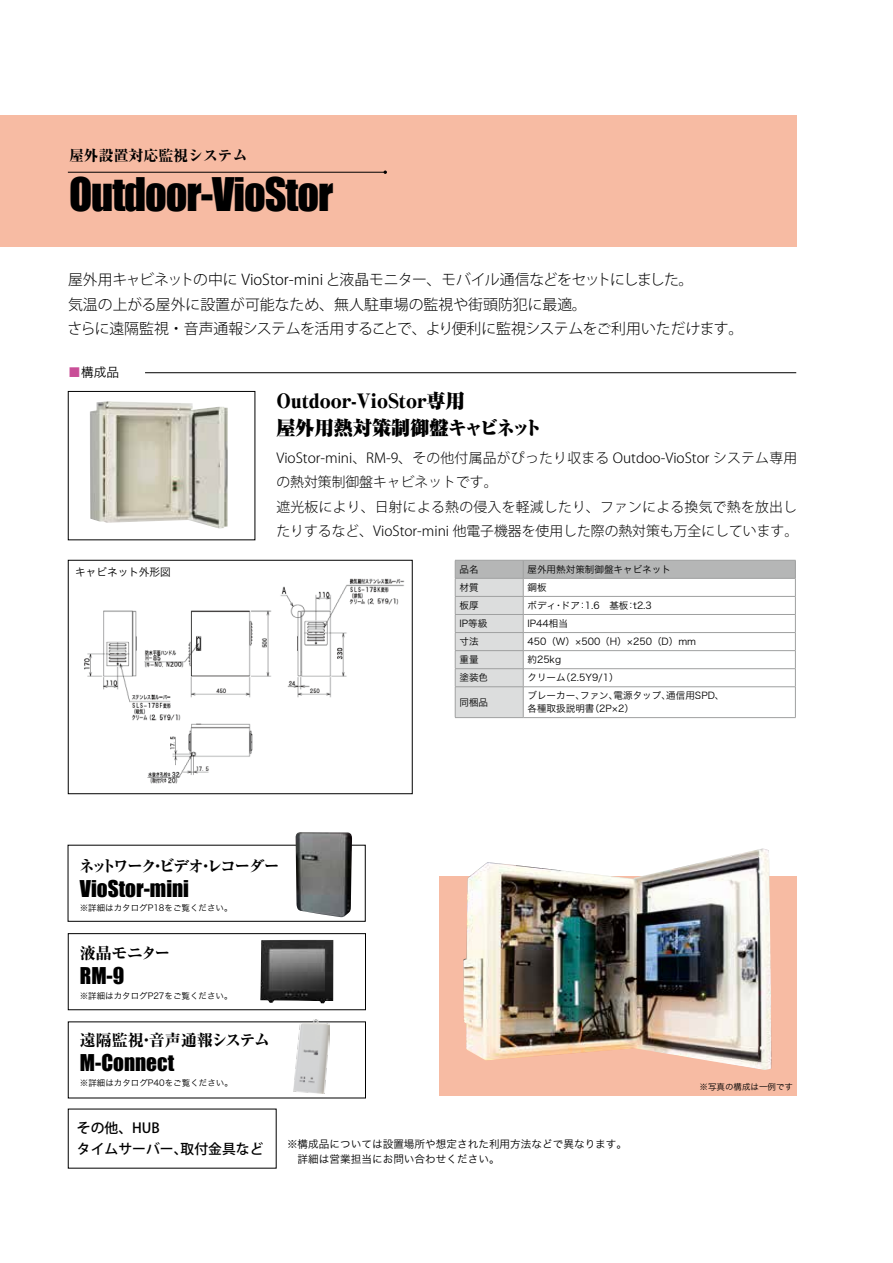
<style>
.page{position:relative;width:893px;height:1263px;background:#fff}
.page>*{position:absolute;margin:0;border:0;box-sizing:border-box;transform-origin:0 0}
.t1{font:42.45px "Impact";letter-spacing:-.025em;color:#000}
.t2{font:21.3px "Impact";color:#000}
.t3{font:900 19.2px/26.5px "Ryumin Pro";color:#000}
.t4{font:800 15.9px "Ryumin Pro";letter-spacing:-.115em;color:#000}
.t5{font:800 15.9px "Ryumin Pro";color:#000}
.t6{font:800 15.9px "Ryumin Pro";letter-spacing:-.09em;color:#000}
.t7{font:300 14.85px/24.5px "Koz Go Pro";color:#000}
.t8{font:800 14.85px "Ryumin Pro";color:#000}
.t9{font:300 13.8px/24.5px "Koz Go Pro";color:#000}
.t10{font:500 13.8px/21.3px "Koz Go Pro";color:#000}
.t11{font:12.75px "Hira Kaku Pro W3";color:#000}
.t12{font:10.65px/14.9px "Hira Kaku Pro W3";color:#000}
.t13{font:9.6px/12.8px "Hira Kaku Pro W3";color:#000}
.t14{font:8.55px "Hira Kaku Pro W3";color:#000}
.s1{color:#c94e97}
</style>
<div class="page">
<div style="left:68px;top:933px;width:298px;height:77px;border:1px solid #000"></div>
<div style="left:439px;top:876px;width:358px;height:219px;background:#f7bba3"></div>
<hr style="left:145px;top:372px;width:651px;height:1px;background:#000">
<img style="left:90px;top:401px;width:138px;height:127px">
<img style="left:296px;top:832px;width:56px;height:85px">
<img style="left:260px;top:940px;width:73px;height:63px">
<img style="left:294px;top:1019px;width:35px;height:74px">
<div style="left:0;top:115px;width:796px;height:132px;background:#f7bba3"></div>
<hr style="left:68px;top:172px;width:317px;height:1px;background:#000">
<img style="left:463px;top:848px;width:309px;height:222px">
<svg style="left:455px;top:560px;width:341px;height:157px"></svg>
<hr style="left:455px;top:687px;width:1px;height:30px;background:#9fa0a0">
<hr style="left:523px;top:687px;width:1px;height:30px;background:#9fa0a0">
<hr style="left:795px;top:687px;width:1px;height:30px;background:#9fa0a0">
<hr style="left:455px;top:686px;width:68px;height:1px;background:#9fa0a0">
<hr style="left:523px;top:686px;width:273px;height:1px;background:#9fa0a0">
<hr style="left:455px;top:717px;width:68px;height:1px;background:#9fa0a0">
<hr style="left:523px;top:717px;width:273px;height:1px;background:#9fa0a0">
<img style="left:84px;top:578px;width:321px;height:206px">
<div style="left:68px;top:560px;width:344px;height:234px;border:1px solid #000"></div>
<p class="t8" style="left:69px;top:144px;width:180px">屋外設置対応監視システム</p>
<h1 class="t1" style="left:69px;top:162px;width:266px">Outdoor-VioStor</h1>
<p class="t7" style="left:68px;top:268px;width:677px">屋外用キャビネットの中に VioStor-mini と液晶モニター、モバイル通信などをセットにしました。<br>気温の上がる屋外に設置が可能なため、無人駐車場の監視や街頭防犯に最適。<br>さらに遠隔監視・音声通報システムを活用することで、より便利に監視システムをご利用いただけます。</p>
<p class="t11" style="left:68px;top:361px;width:53px"><span class="s1">■</span>構成品</p>
<h3 class="t3" style="left:276px;top:386px;width:267px">Outdoor-VioStor専用<br>屋外用熱対策制御盤キャビネット</h3>
<p class="t12" style="left:75px;top:564px;width:97px">キャビネット外形図</p>
<p class="t9" style="left:276px;top:446px;width:523px">VioStor-mini、RM-9、その他付属品がぴったり収まる Outdoo-VioStor システム専用の熱対策制御盤キャビネットです。<br>遮光板により、日射による熱の侵入を軽減したり、ファンによる換気で熱を放出したりするなど、VioStor-mini 他電子機器を使用した際の熱対策も万全にしています。</p>
<p class="t13" style="left:459px;top:562px;width:21px">品名</p>
<p class="t13" style="left:527px;top:562px;width:145px">屋外用熱対策制御盤キャビネット</p>
<p class="t13" style="left:459px;top:580px;width:21px">材質</p>
<p class="t13" style="left:527px;top:580px;width:21px">鋼板</p>
<p class="t13" style="left:459px;top:598px;width:21px">板厚</p>
<p class="t13" style="left:527px;top:598px;width:126px">ボディ・ドア：1.6　基板：t2.3</p>
<p class="t13" style="left:459px;top:616px;width:29px">IP等級</p>
<p class="t13" style="left:527px;top:616px;width:42px">IP44相当</p>
<p class="t13" style="left:459px;top:634px;width:21px">寸法</p>
<p class="t13" style="left:527px;top:634px;width:170px">450（W）×500（H）×250（D）mm</p>
<p class="t13" style="left:459px;top:653px;width:21px">重量</p>
<p class="t13" style="left:527px;top:653px;width:35px">約25kg</p>
<p class="t13" style="left:459px;top:671px;width:30px">塗装色</p>
<p class="t13" style="left:527px;top:671px;width:93px">クリーム（2.5Y9/1）</p>
<p class="t13" style="left:459px;top:695px;width:30px">同梱品</p>
<p class="t13" style="left:527px;top:689px;width:198px">ブレーカー、ファン、電源タップ、通信用SPD、各種取扱説明書（2P×2）</p>
<p class="t4" style="left:79px;top:853px;width:203px">ネットワーク・ビデオ・レコーダー</p>
<h2 class="t2" style="left:80px;top:872px;width:111px">VioStor-mini</h2>
<p class="t14" style="left:80px;top:900px;width:154px">※詳細はカタログP18をご覧ください。</p>
<p class="t6" style="left:80px;top:940px;width:92px">液晶モニター</p>
<h2 class="t2" style="left:80px;top:959px;width:46px">RM-9</h2>
<p class="t14" style="left:80px;top:988px;width:154px">※詳細はカタログP27をご覧ください。</p>
<p class="t5" style="left:80px;top:1027px;width:192px">遠隔監視・音声通報システム</p>
<h2 class="t2" style="left:80px;top:1046px;width:96px">M-Connect</h2>
<p class="t14" style="left:80px;top:1075px;width:154px">※詳細はカタログP40をご覧ください。</p>
<p class="t10" style="left:77px;top:1118px;width:188px">その他、HUB<br>タイムサーバー、取付金具など</p>
<p class="t12" style="left:287px;top:1136px;width:342px">※構成品については設置場所や想定された利用方法などで異なります。　詳細は営業担当にお問い合わせください。</p>
<p class="t14" style="left:699px;top:1079px;width:95px">※写真の構成は一例です</p>
</div>
